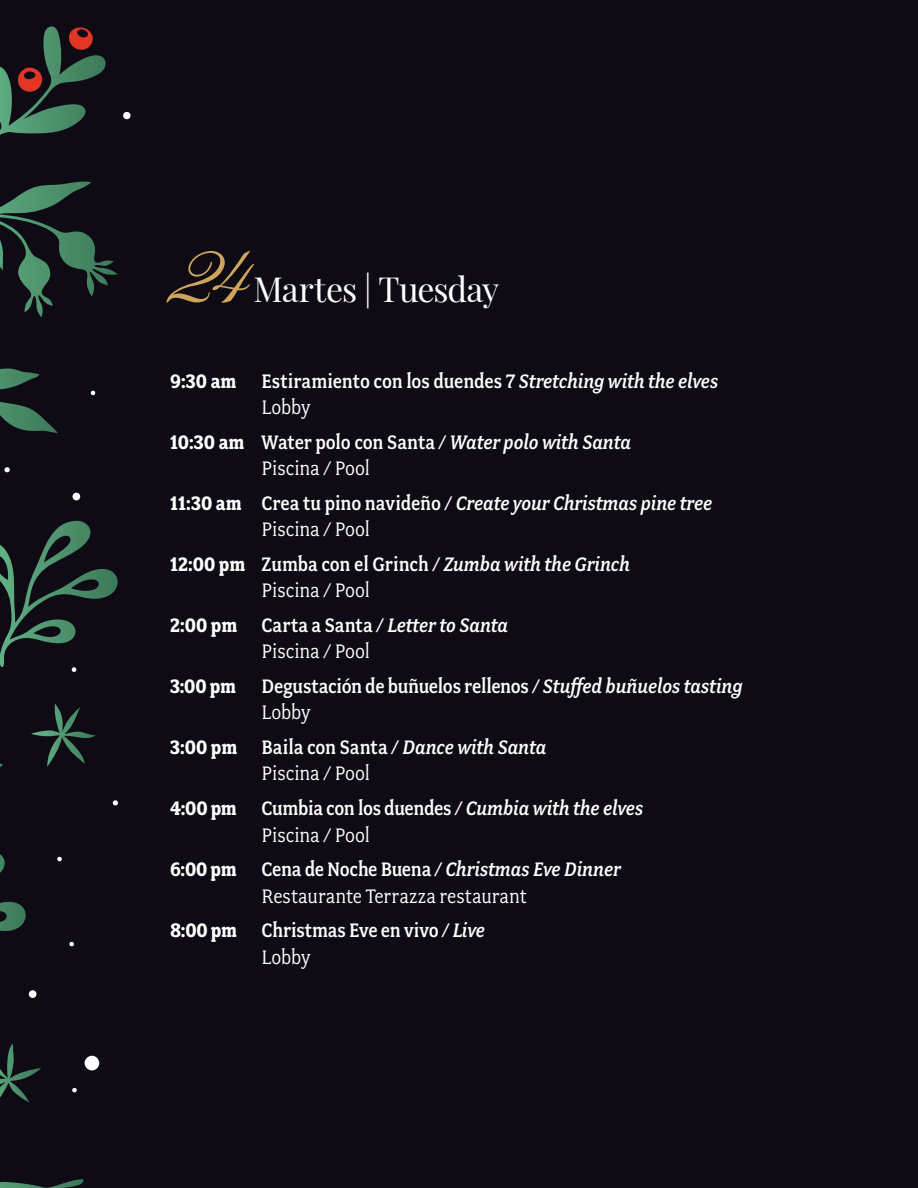
<style>
.page{position:relative;width:918px;height:1188px;background:#0e0b14}
.page>*{position:absolute;margin:0;border:0;box-sizing:border-box;transform-origin:0 0}
.t1{font:33.9px "Playfair Display";letter-spacing:-.03em;color:#fff}
.t2{font:500 21.9px/34.8px "Fairplex Narrow OT";letter-spacing:-.01em;color:#fff}
.t3{font:italic 21.9px "Fairplex Narrow OT Med";letter-spacing:-.005em;color:#fff}
.t4{font:21.9px/34.8px "Fairplex Narrow OT";color:#fff}
.s1{font-family:"Annabelle JF";font-size:67.95px;color:#cda55d}
.s2{font-weight:700}
.s3{font-family:"Fairplex Narrow OT Med";font-weight:400;font-style:italic}
.s4{font-weight:400}
.s5{font-family:"Fairplex Narrow OT";font-weight:700;font-style:normal}
.s6{font-family:"Fairplex Narrow OT";font-weight:500;font-style:normal}
.s7{font-weight:500}
.s8{font-family:"Fairplex Narrow OT Med";font-style:italic}
</style>
<div class="page">
<svg style="left:0;top:26px;width:131px;height:1162px"></svg>
<h1 class="t1" style="left:170px;top:263px;width:331px"><span class="s1">24</span>Martes | Tuesday</h1>
<p class="t2" style="left:262px;top:368px;width:458px;line-height:26.2px;text-indent:-91px"><span class="s2">9:30 am</span> Estiramiento con los duendes 7 <span class="s3">Stretching with the elves<br></span><span class="s4">Lobby</span></p>
<p class="t2" style="left:262px;top:429px;width:371px;line-height:26.2px;text-indent:-91px"><span class="s2">10:30 am</span> Water polo con Santa / <span class="s3">Water polo with Santa<br></span><span class="s4">Piscina / Pool</span></p>
<p class="t3" style="left:170px;top:491px;width:544px"><span class="s5">11:30 am</span> <span class="s6">Crea tu pino navideño /</span> Create your Christmas pine tree</p>
<p class="t4" style="left:262px;top:512px;width:110px">Piscina / Pool</p>
<p class="t3" style="left:170px;top:552px;width:461px"><span class="s5">12:00 pm</span> <span class="s6">Zumba con el Grinch /</span> Zumba with the Grinch</p>
<p class="t4" style="left:262px;top:573px;width:110px">Piscina / Pool</p>
<p class="t3" style="left:170px;top:613px;width:340px"><span class="s5">2:00 pm</span> <span class="s6">Carta a Santa /</span> Letter to Santa</p>
<p class="t2" style="left:170px;top:634px;width:574px;text-indent:91px"><span class="s4">Piscina / Pool<br></span><span class="s2">3:00 pm</span> Degustación de buñuelos rellenos / <span class="s3">Stuffed buñuelos tasting</span></p>
<p class="t2" style="left:170px;top:695px;width:378px;text-indent:91px"><span class="s4">Lobby<br></span><span class="s2">3:00 pm</span> Baila con Santa / <span class="s3">Dance with Santa</span></p>
<p class="t2" style="left:170px;top:756px;width:475px;text-indent:91px"><span class="s4">Piscina / Pool<br></span><span class="s2">4:00 pm</span> Cumbia con los duendes / <span class="s3">Cumbia with the elves</span></p>
<p class="t4" style="left:262px;top:817px;width:110px">Piscina / Pool</p>
<p class="t3" style="left:170px;top:857px;width:452px"><span class="s5">6:00 pm</span> <span class="s6">Cena de Noche Buena /</span> Christmas Eve Dinner</p>
<p class="t4" style="left:170px;top:878px;width:358px;text-indent:91px">Restaurante Terrazza restaurant<br><span class="s2">8:00 pm</span> <span class="s7">Christmas Eve en vivo /</span> <span class="s8">Live</span></p>
<p class="t4" style="left:262px;top:939px;width:51px">Lobby</p>
</div>
